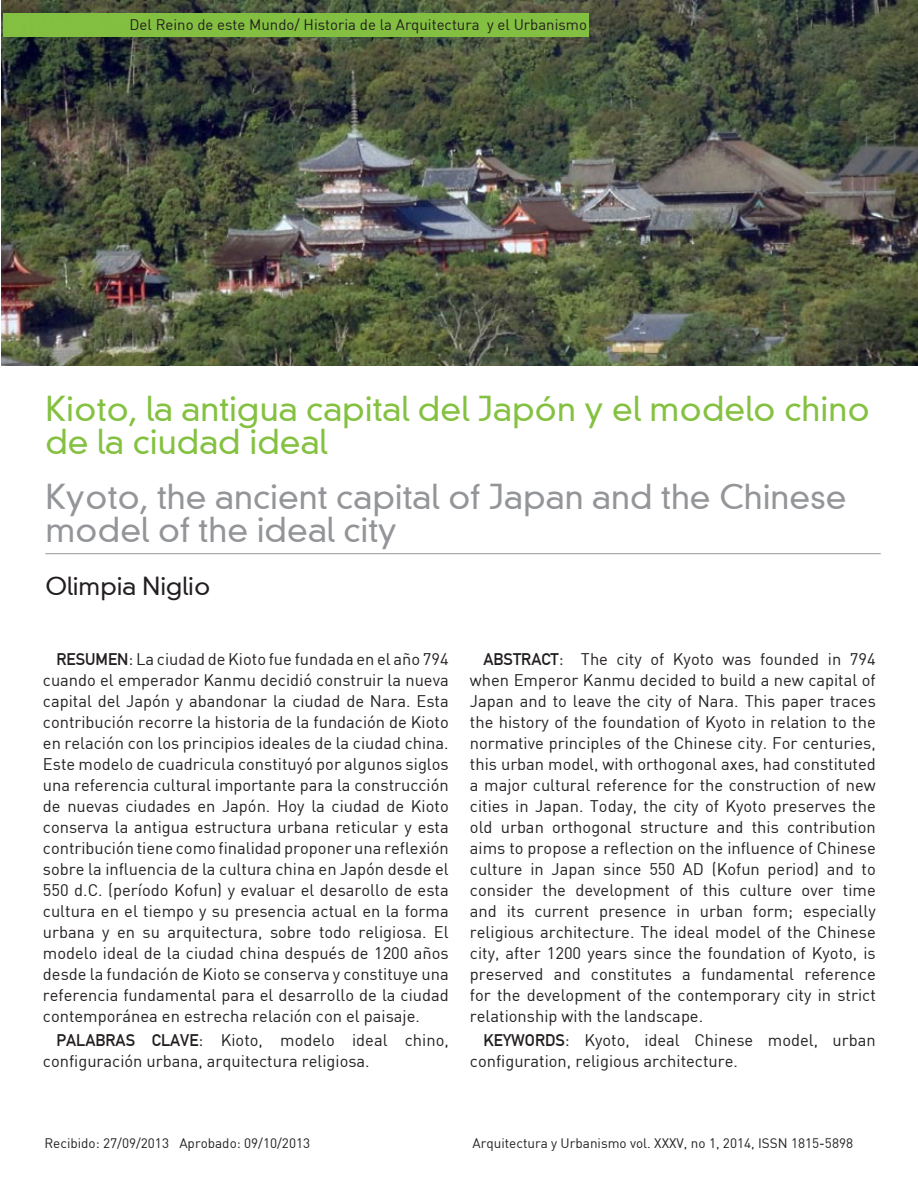
<style>
.page{position:relative;width:918px;height:1188px;background:#fff}
.page>*{position:absolute;margin:0;border:0;box-sizing:border-box;transform-origin:0 0}
.titulo_de_articulo_e{font:300 33px/33px "DIN Neuzeit Grotesk";color:#939598}
.titulo_de_articulo{font:300 33px/33px "DIN Neuzeit Grotesk";color:#84c141}
.autor{font:300 24px "DIN Neuzeit Grotesk";color:#231f20}
.cuerpo_de_texto{font:16.5px/21px "DIN";color:#231f20;text-align:justify}
.sello_de_arriba{font:15px "DIN";color:#231f20}
.sello_de_abajo{font:13.5px "DIN";color:#231f20}
.cuerpo_de_texto-2{font:13.5px "DIN";color:#231f20}
.s1{font-family:"DIN Mittelschrift"}
</style>
<div class="page">
<img style="left:2px;top:0;width:916px;height:366px">
<hr style="left:45px;top:553px;width:836px;height:1px;background:#939598">
<div style="left:4px;top:14px;width:585px;height:23px;background:#84c141"></div>
<p class="sello_de_arriba" style="left:129px;top:16px;width:459px">Del Reino de este Mundo/ Historia de la Arquitectura y el Urbanismo</p>
<p class="titulo_de_articulo" style="left:45px;top:393px;width:826px">Kioto, la antigua capital del Japón y el modelo chino de la ciudad ideal</p>
<p class="titulo_de_articulo_e" style="left:45px;top:481px;width:803px">Kyoto, the ancient capital of Japan and the Chinese model of the ideal city</p>
<p class="autor" style="left:45px;top:571px;width:167px">Olimpia Niglio</p>
<p class="cuerpo_de_texto" style="left:43px;top:648px;width:407px;text-indent:13px"><span class="s1">RESUMEN</span>: La ciudad de Kioto fue fundada en el año 794 cuando el emperador Kanmu decidió construir la nueva capital del Japón y abandonar la ciudad de Nara. Esta contribución recorre la historia de la fundación de Kioto en relación con los principios ideales de la ciudad china.<br>Este modelo de cuadricula constituyó por algunos siglos una referencia cultural importante para la construcción de nuevas ciudades en Japón. Hoy la ciudad de Kioto conserva la antigua estructura urbana reticular y esta contribución tiene como finalidad proponer una reflexión sobre la influencia de la cultura china en Japón desde el 550 d.C. (período Kofun) y evaluar el desarollo de esta cultura en el tiempo y su presencia actual en la forma urbana y en su arquitectura, sobre todo religiosa. El modelo ideal de la ciudad china después de 1200 años desde la fundación de Kioto se conserva y constituye una referencia fundamental para el desarrollo de la ciudad contemporánea en estrecha relación con el paisaje.</p>
<p class="cuerpo_de_texto" style="left:43px;top:1029px;width:407px;text-indent:13px"><span class="s1">PALABRAS CLAVE</span>: Kioto, modelo ideal chino, configuración urbana, arquitectura religiosa.</p>
<p class="cuerpo_de_texto" style="left:470px;top:648px;width:407px;text-indent:14px"><span class="s1">ABSTRACT</span>: The city of Kyoto was founded in 794 when Emperor Kanmu decided to build a new capital of Japan and to leave the city of Nara. This paper traces the history of the foundation of Kyoto in relation to the normative principles of the Chinese city. For centuries, this urban model, with orthogonal axes, had constituted a major cultural reference for the construction of new cities in Japan. Today, the city of Kyoto preserves the old urban orthogonal structure and this contribution aims to propose a reflection on the influence of Chinese culture in Japan since 550 AD (Kofun period) and to consider the development of this culture over time and its current presence in urban form; especially religious architecture. The ideal model of the Chinese city, after 1200 years since the foundation of Kyoto, is preserved and constitutes a fundamental reference for the development of the contemporary city in strict relationship with the landscape.</p>
<p class="cuerpo_de_texto" style="left:470px;top:1029px;width:407px;text-indent:14px"><span class="s1">KEYWORDS</span>: Kyoto, ideal Chinese model, urban configuration, religious architecture.</p>
<p class="cuerpo_de_texto-2" style="left:44px;top:1134px;width:126px">Recibido: 27/09/2013</p>
<p class="cuerpo_de_texto-2" style="left:179px;top:1134px;width:132px">Aprobado: 09/10/2013</p>
<p class="sello_de_abajo" style="left:472px;top:1134px;width:382px">Arquitectura y Urbanismo vol. XXXV, no 1, 2014, ISSN 1815-5898</p>
</div>
